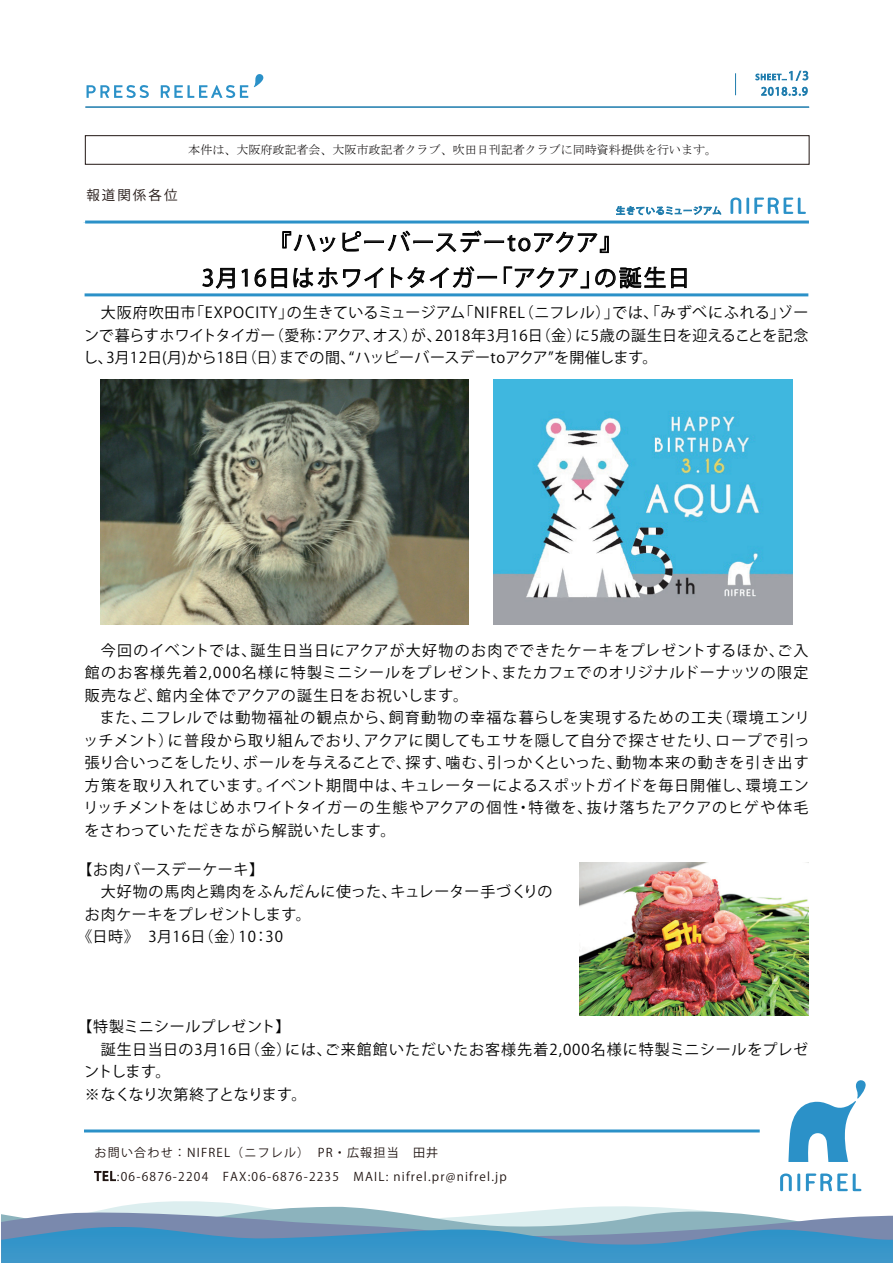
<style>
.page{position:relative;width:893px;height:1263px;background:#fff}
.page>*{position:absolute;margin:0;border:0;box-sizing:border-box;transform-origin:0 0}
.t1{font:22.5px/35.5px "Koz Go Pr 6 N";letter-spacing:.06em;color:#030303;text-align:center}
.t2{font:15px/22.5px "Koz Go Pr 6 N";letter-spacing:.045em;color:#030303;text-align:justify}
.t3{font:15px "Koz Go Pr 6 N";letter-spacing:.025em;color:#030303}
.t4{font:13.5px "Koz Go Pr 6 N Medium 90 ms RKSJ H";letter-spacing:.15em;color:#211613}
.t5{font:12px/23.7px "Koz Go Pr 6 N";letter-spacing:.1em;color:#211613}
.t6{font:12px "MS Mincho";color:#060303}
</style>
<div class="page">
<hr style="left:84px;top:1129px;width:676px;height:3px;background:#2b91c8">
<svg style="left:755px;top:71px;width:53px;height:10px"></svg>
<svg style="left:761px;top:87px;width:47px;height:9px"></svg>
<svg style="left:735px;top:73px;width:1px;height:22px"></svg>
<hr style="left:85px;top:106px;width:724px;height:2px;background:#227eae">
<div style="left:85px;top:135px;width:724px;height:30px;border:1px solid #211613"></div>
<svg style="left:616px;top:205px;width:105px;height:10px"></svg>
<hr style="left:85px;top:293px;width:723px;height:3px;background:#2b91c8">
<hr style="left:85px;top:221px;width:724px;height:3px;background:#2b91c8">
<svg style="left:94px;top:1171px;width:22px;height:10px"></svg>
<svg style="left:730px;top:198px;width:76px;height:16px"></svg>
<svg style="left:282px;top:231px;width:53px;height:21px"></svg>
<svg style="left:343px;top:230px;width:266px;height:23px"></svg>
<svg style="left:202px;top:268px;width:33px;height:21px"></svg>
<svg style="left:242px;top:269px;width:6px;height:17px"></svg>
<svg style="left:255px;top:269px;width:11px;height:18px"></svg>
<svg style="left:272px;top:268px;width:15px;height:20px"></svg>
<svg style="left:293px;top:267px;width:91px;height:21px"></svg>
<svg style="left:391px;top:266px;width:106px;height:22px"></svg>
<svg style="left:504px;top:267px;width:85px;height:21px"></svg>
<svg style="left:595px;top:266px;width:70px;height:23px"></svg>
<svg style="left:671px;top:268px;width:16px;height:20px"></svg>
<svg style="left:788px;top:1080px;width:78px;height:82px"></svg>
<svg style="left:780px;top:1173px;width:20px;height:18px"></svg>
<svg style="left:806px;top:1173px;width:55px;height:18px"></svg>
<svg style="left:112px;top:1201px;width:554px;height:7px"></svg>
<svg style="left:1px;top:1208px;width:892px;height:19px"></svg>
<svg style="left:1px;top:1227px;width:892px;height:36px;background:#4694c3"></svg>
<svg style="left:87px;top:85px;width:62px;height:13px"></svg>
<svg style="left:161px;top:85px;width:87px;height:13px"></svg>
<svg style="left:254px;top:74px;width:10px;height:13px"></svg>
<img style="left:579px;top:863px;width:230px;height:152px">
<img style="left:100px;top:379px;width:369px;height:246px">
<img style="left:493px;top:379px;width:300px;height:246px">
<p class="t6" style="left:188px;top:144px;width:530px">本件は、大阪府政記者会、大阪市政記者クラブ、吹田日刊記者クラブに同時資料提供を行います。</p>
<p class="t4" style="left:86px;top:187px;width:93px">報道関係各位</p>
<h1 class="t1" style="left:202px;top:225px;width:490px">『ハッピーバースデーtoアクア』<br>3月16日はホワイトタイガー「アクア」の誕生日</h1>
<p class="t2" style="left:83px;top:302px;width:727px;text-indent:18px">大阪府吹田市「EXPOCITY」の生きているミュージアム「NIFREL（ニフレル）」では、「みずべにふれる」ゾーンで暮らすホワイトタイガー（愛称：アクア、オス）が、2018年3月16日（金）に5歳の誕生日を迎えることを記念し、3月12日(月)から18日（日）までの間、“ハッピーバースデーtoアクア”を開催します。</p>
<p class="t2" style="left:85px;top:639px;width:725px;text-indent:16px">今回のイベントでは、誕生日当日にアクアが大好物のお肉でできたケーキをプレゼントするほか、ご入館のお客様先着2,000名様に特製ミニシールをプレゼント、またカフェでのオリジナルドーナッツの限定販売など、館内全体でアクアの誕生日をお祝いします。</p>
<p class="t2" style="left:83px;top:706px;width:728px;text-indent:16px">また、ニフレルでは動物福祉の観点から､飼育動物の幸福な暮らしを実現するための工夫（環境エンリッチメント）に普段から取り組んでおり、アクアに関してもエサを隠して自分で探させたり、ロープで引っ張り合いっこをしたり、ボールを与えることで、探す、噛む、引っかくといった、動物本来の動きを引き出す方策を取り入れています。イベント期間中は、キュレーターによるスポットガイドを毎日開催し、環境エンリッチメントをはじめホワイトタイガーの生態やアクアの個性・特徴を、抜け落ちたアクアのヒゲや体毛をさわっていただきながら解説いたします。</p>
<p class="t2" style="left:77px;top:858px;width:188px">【お肉バースデーケーキ】</p>
<p class="t2" style="left:85px;top:880px;width:469px">　大好物の馬肉と鶏肉をふんだんに使った、キュレーター手づくりの</p>
<p class="t3" style="left:85px;top:905px;width:227px">お肉ケーキをプレゼントします。</p>
<p class="t2" style="left:78px;top:925px;width:207px">《日時》　3月16日（金）10：30</p>
<p class="t2" style="left:84px;top:1015px;width:726px;text-align:left;text-indent:-7px">【特製ミニシールプレゼント】<br>　誕生日当日の3月16日（金）には、ご来館館いただいたお客様先着2,000名様に特製ミニシールをプレゼントします。<br>※なくなり次第終了となります。</p>
<p class="t5" style="left:95px;top:1141px;width:414px">お問い合わせ：NIFREL（ニフレル）　PR・広報担当　田井<br>TEL:06-6876-2204　FAX:06-6876-2235　MAIL: nifrel.pr@nifrel.jp</p>
</div>
